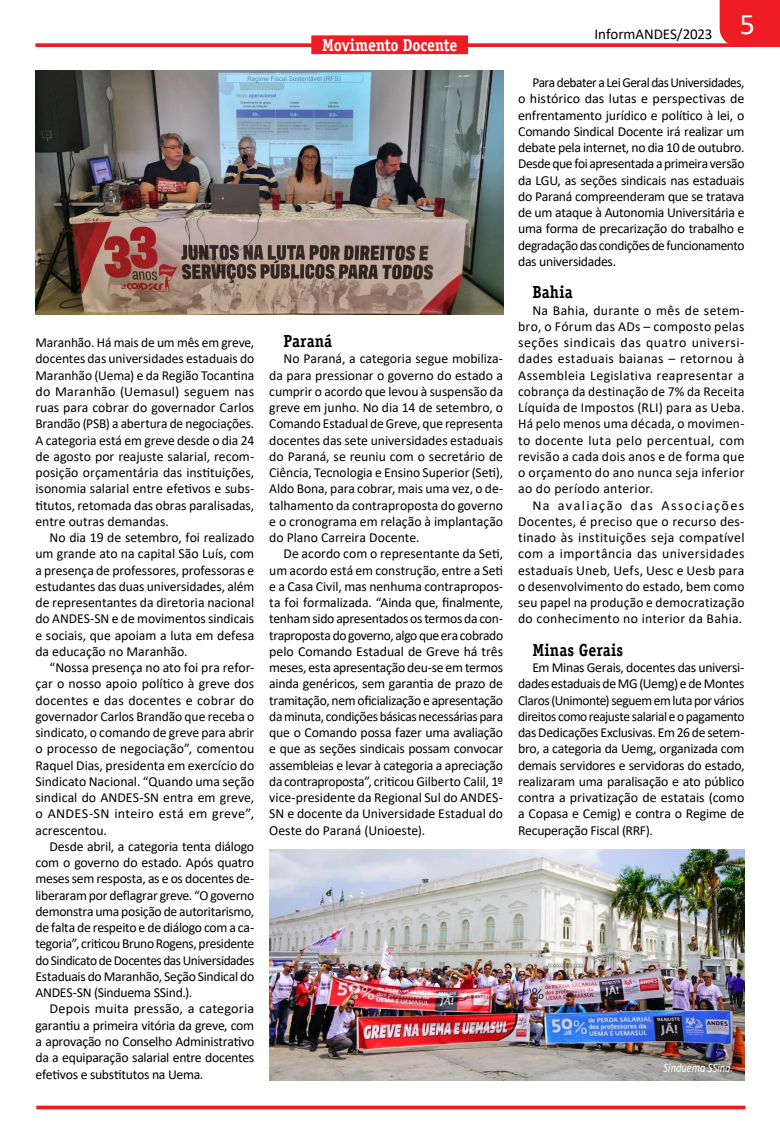
<style>
.page{position:relative;width:780px;height:1134px;background:#fff}
.page>*{position:absolute;margin:0;border:0;box-sizing:border-box;transform-origin:0 0}
.t1{font:30px "Calibri";color:#fff}
.MATERIA{font:700 17.5px "Officina Serif Std";letter-spacing:.01em;color:#000001;scale:.9 1}
.EDITORIA{font:700 17.5px "Officina Serif Std";letter-spacing:-.015em;color:#fff;scale:.9 1}
.t2{font:15px "Calibri";letter-spacing:-.005em;color:#000001}
.MATERIA-2{font:13.75px/16.2px "Calibri";letter-spacing:-.005em;color:#000001;text-align:justify}
.TITULO_36{font:italic 13.12px "Calibri";color:#fff;scale:.8 1}
</style>
<div class="page">
<svg style="left:35px;top:43px;width:745px;height:4px;background:#ee2c32"></svg>
<div style="left:719px;top:0;width:61px;height:46px;background:#ee1d23"></div>
<div style="left:311px;top:35px;width:157px;height:19px;background:#ee1d23"></div>
<hr style="left:36px;top:1106px;width:709px;height:3px;background:#ee1d23">
<img style="left:35px;top:71px;width:468px;height:244px">
<img style="left:269px;top:850px;width:475px;height:231px">
<p class="MATERIA-2" style="left:35px;top:334px;width:220px">Maranhão. Há mais de um mês em greve, docentes das universidades estaduais do Maranhão (Uema) e da Região Tocantina do Maranhão (Uemasul) seguem nas ruas para cobrar do governador Carlos Brandão (PSB) a abertura de negociações.<br>A categoria está em greve desde o dia 24 de agosto por reajuste salarial, recom&shy;posição orçamentária das instituições, isonomia salarial entre efetivos e subs&shy;titutos, retomada das obras paralisadas, entre outras demandas.</p>
<p class="MATERIA-2" style="left:35px;top:529px;width:220px;text-indent:14px">No dia 19 de setembro, foi realizado um grande ato na capital São Luís, com a presença de professores, professoras e estudantes das duas universidades, além de representantes da diretoria nacional do ANDES-SN e de movimentos sindicais e sociais, que apoiam a luta em defesa da educação no Maranhão.</p>
<p class="MATERIA-2" style="left:35px;top:659px;width:220px;text-indent:14px">“Nossa presença no ato foi pra refor&shy;çar o nosso apoio político à greve dos docentes e das docentes e cobrar do governador Carlos Brandão que receba o sindicato, o comando de greve para abrir o processo de negociação”, comentou Raquel Dias, presidenta em exercício do Sindicato Nacional. “Quando uma seção sindical do ANDES-SN entra em greve, o ANDES-SN inteiro está em greve”, acrescentou.</p>
<p class="MATERIA-2" style="left:35px;top:838px;width:220px;text-indent:14px">Desde abril, a categoria tenta diálogo com o governo do estado. Após quatro meses sem resposta, as e os docentes de&shy;liberaram por deflagrar greve. “O governo demonstra uma posição de autoritarismo, de falta de respeito e de diálogo com a ca&shy;tegoria”, criticou Bruno Rogens, presidente do Sindicato de Docentes das Universidades Estaduais do Maranhão, Seção Sindical do ANDES-SN (Sinduema SSind.).</p>
<p class="MATERIA-2" style="left:35px;top:1000px;width:220px;text-indent:14px">Depois muita pressão, a categoria garantiu a primeira vitória da greve, com a aprovação no Conselho Administrativo da a equiparação salarial entre docentes efetivos e substitutos na Uema.</p>
<p class="EDITORIA" style="left:322px;top:34px;width:152px">Movimento Docente</p>
<p class="MATERIA" style="left:283px;top:330px;width:56px">Paraná</p>
<p class="MATERIA-2" style="left:269px;top:350px;width:235px;text-indent:14px">No Paraná, a categoria segue mobiliza&shy;da para pressionar o governo do estado a cumprir o acordo que levou à suspensão da greve em junho. No dia 14 de setembro, o Comando Estadual de Greve, que representa docentes das sete universidades estaduais do Paraná, se reuniu com o secretário de Ciência, Tecnologia e Ensino Superior (Seti), Aldo Bona, para cobrar, mais uma vez, o de&shy;talhamento da contraproposta do governo e o cronograma em relação à implantação do Plano Carreira Docente.</p>
<p class="MATERIA-2" style="left:269px;top:545px;width:235px;text-indent:14px">De acordo com o representante da Seti, um acordo está em construção, entre a Seti e a Casa Civil, mas nenhuma contrapropos&shy;ta foi formalizada. “Ainda que, finalmente, tenham sido apresentados os termos da con&shy;traproposta do governo, algo que era cobrado pelo Comando Estadual de Greve há três meses, esta apresentação deu-se em termos ainda genéricos, sem garantia de prazo de tramitação, nem oficialização e apresentação da minuta, condições básicas necessárias para que o Comando possa fazer uma avaliação e que as seções sindicais possam convocar assembleias e levar à categoria a apreciação da contraproposta”, criticou Gilberto Calil, 1º vice-presidente da Regional Sul do ANDES-SN e docente da Universidade Estadual do Oeste do Paraná (Unioeste).</p>
<p class="t2" style="left:594px;top:24px;width:119px">InformANDES/2023</p>
<p class="t1" style="left:740px;top:4px;width:17px">5</p>
<p class="MATERIA-2" style="left:518px;top:74px;width:228px;text-indent:14px">Para debater a Lei Geral das Universidades, o histórico das lutas e perspectivas de enfrentamento jurídico e político à lei, o Comando Sindical Docente irá realizar um debate pela internet, no dia 10 de outubro.<br>Desde que foi apresentada a primeira versão da LGU, as seções sindicais nas estaduais do Paraná compreenderam que se tratava de um ataque à Autonomia Universitária e uma forma de precarização do trabalho e degradação das condições de funcionamento das universidades.</p>
<p class="MATERIA" style="left:532px;top:281px;width:46px">Bahia</p>
<p class="MATERIA-2" style="left:518px;top:302px;width:228px;text-indent:14px">Na Bahia, durante o mês de setem&shy;bro, o Fórum das ADs – composto pelas seções sindicais das quatro universi&shy;dades estaduais baianas – retornou à Assembleia Legislativa reapresentar a cobrança da destinação de 7% da Receita Líquida de Impostos (RLI) para as Ueba.<br>Há pelo menos uma década, o movimen&shy;to docente luta pelo percentual, com revisão a cada dois anos e de forma que o orçamento do ano nunca seja inferior ao do período anterior.</p>
<p class="MATERIA-2" style="left:518px;top:497px;width:228px;text-indent:14px">Na avaliação das Associações Docentes, é preciso que o recurso des&shy;tinado às instituições seja compatível com a importância das universidades estaduais Uneb, Uefs, Uesc e Uesb para o desenvolvimento do estado, bem como seu papel na produção e democratização do conhecimento no interior da Bahia.</p>
<p class="MATERIA" style="left:532px;top:639px;width:102px">Minas Gerais</p>
<p class="MATERIA-2" style="left:518px;top:659px;width:228px;text-indent:14px">Em Minas Gerais, docentes das universi&shy;dades estaduais de MG (Uemg) e de Montes Claros (Unimonte) seguem em luta por vários direitos como reajuste salarial e o pagamento das Dedicações Exclusivas. Em 26 de setem&shy;bro, a categoria da Uemg, organizada com demais servidores e servidoras do estado, realizaram uma paralisação e ato público contra a privatização de estatais (como a Copasa e Cemig) e contra o Regime de Recuperação Fiscal (RRF).</p>
<p class="TITULO_36" style="left:663px;top:1058px;width:89px">Sinduema SSind.</p>
</div>
